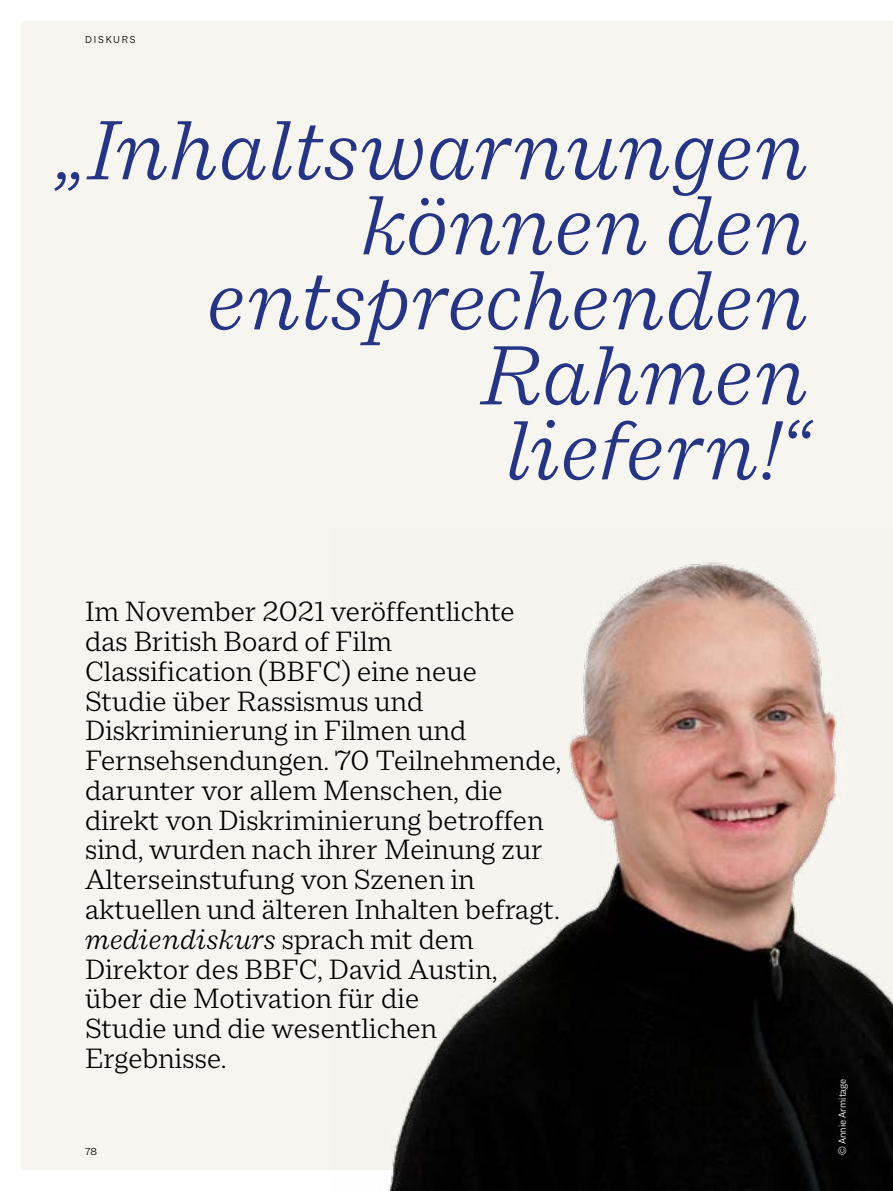
<style>
.page{position:relative;width:893px;height:1191px;background:#fff}
.page>*{position:absolute;margin:0;border:0;box-sizing:border-box;transform-origin:0 0}
.MTL_Ü_40_35{font:italic 300 90px/75px "Macklin Text";letter-spacing:.005em;color:#253483;text-align:right}
.MTL_20__7mm_LIBÜ{font:300 30px/29.7px "Macklin Text";letter-spacing:.005em;color:#000}
.MSL_7_25__CREDITS{font:300 10.8px "Macklin Sans";letter-spacing:.005em;color:#fff}
.MSL_7_25_VERSAL_150{font:300 10.8px "Macklin Sans";letter-spacing:.16em;color:#000}
.s1{font-style:italic}
</style>
<div class="page">
<div style="left:21px;top:21px;width:872px;height:1148px;background:#f7f5f0"></div>
<img style="left:332px;top:562px;width:561px;height:629px">
<p class="MSL_7_25_VERSAL_150" style="left:85px;top:34px;width:52px">DISKURS</p>
<p class="MTL_Ü_40_35" style="left:58px;top:112px;width:751px">„Inhaltswarnungen können den entsprechenden<br>Rahmen<br>liefern!“</p>
<p class="MTL_20__7mm_LIBÜ" style="left:85px;top:596px;width:477px">Im November 2021 veröffentlichte das British Board of Film<br>Classification (BBFC) eine neue<br>Studie über Rassismus und<br>Diskriminierung in Filmen und<br>Fernsehsendungen. 70 Teilnehmende, darunter vor allem Menschen, die direkt von Diskriminierung betroffen sind, wurden nach ihrer Meinung zur<br>Alterseinstufung von Szenen in aktuellen und älteren Inhalten befragt. <span class="s1">mediendiskurs</span> sprach mit dem<br>Direktor des BBFC, David Austin, über die Motivation für die<br>Studie und die wesentlichen<br>Ergebnisse.</p>
<p class="MSL_7_25_VERSAL_150" style="left:85px;top:1145px;width:13px">78</p>
<p class="MSL_7_25__CREDITS" style="left:836px;top:1154px;width:78px;rotate:-90deg">© Annie Armitage</p>
</div>
